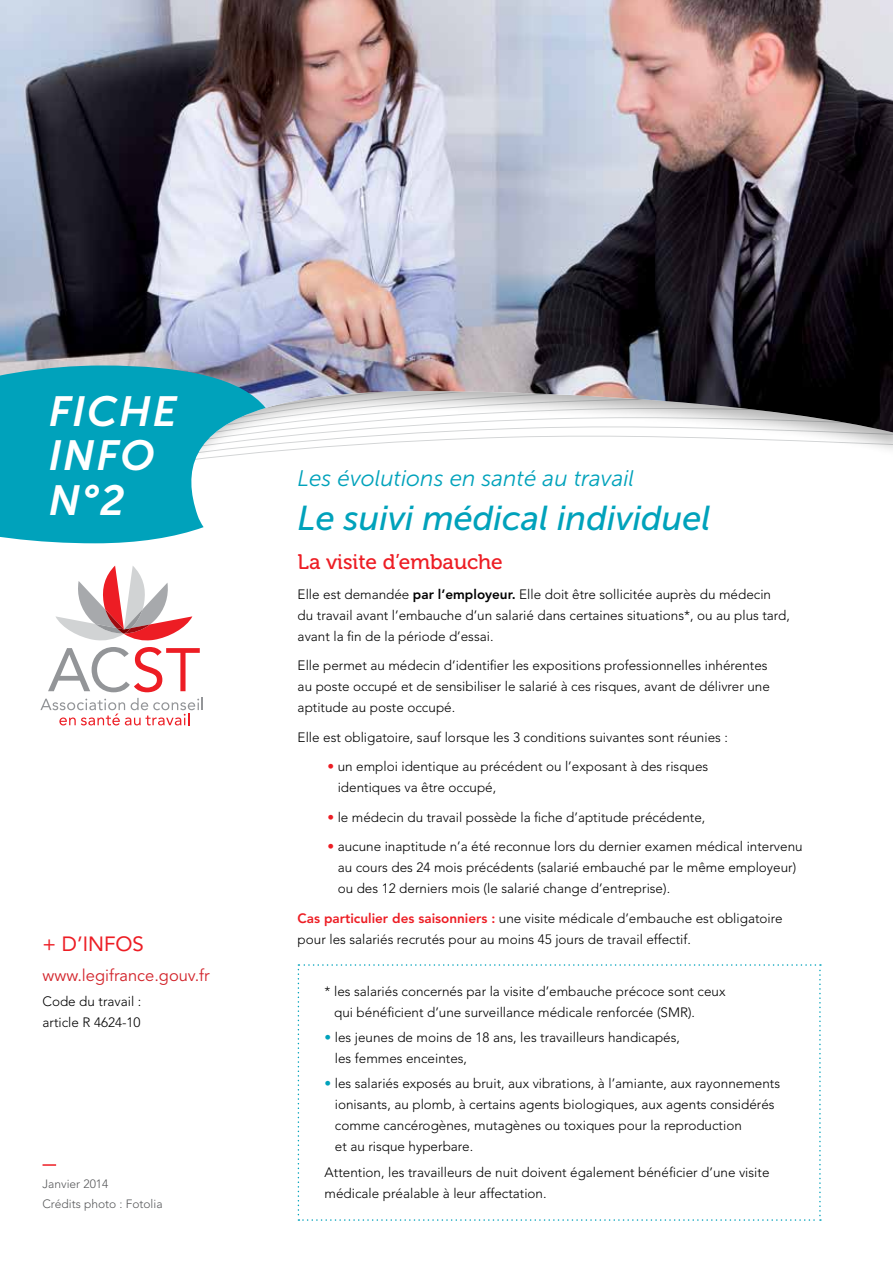
<style>
.page{position:relative;width:893px;height:1263px;background:#fff}
.page>*{position:absolute;margin:0;border:0;box-sizing:border-box;transform-origin:0 0}
.t1{font:italic 42px/44.5px "Museo Sans 700";letter-spacing:.04em;color:#fff}
.t2{font:italic 34.5px "Museo Sans 500";color:#00a2bb}
.t3{font:italic 22.5px "Museo Sans 300";color:#00a2bb}
.t4{font:21px "Museo 500";color:#ed1d24}
.t5{font:20.55px "Avenir";color:#ed1d24}
.t6{font:16.5px "Avenir";color:#d2232a}
.t7{font:300 13.5px/21px "Avenir";color:#000}
.t8{font:300 12px/19.5px "Avenir";color:#58595b}
.s1{font-weight:800}
.s2{color:#ed1d24}
.s3{font-weight:800;color:#ed1d24}
.s4{color:#00a2bb}
</style>
<div class="page">
<svg style="left:43px;top:1164px;width:13px;height:2px"></svg>
<svg style="left:48px;top:566px;width:152px;height:126px"></svg>
<svg style="left:40px;top:698px;width:163px;height:27px"></svg>
<svg style="left:298px;top:964px;width:523px;height:257px"></svg>
<div style="left:0;top:0;width:893px;height:460px;background:#000;opacity:.3"></div>
<img style="left:0;top:0;width:893px;height:438px">
<svg style="left:0;top:365px;width:266px;height:178px;fill:#00a2bb"></svg>
<h1 class="t1" style="left:49px;top:389px;width:130px">FICHE<br>INFO<br>N°2</h1>
<h3 class="t5" style="left:43px;top:932px;width:103px">+ D’INFOS</h3>
<p class="t6" style="left:43px;top:965px;width:169px">www.legifrance.gouv.fr</p>
<p class="t7" style="left:43px;top:991px;width:100px">Code du travail : article R 4624-10</p>
<p class="t8" style="left:43px;top:1174px;width:122px">Janvier 2014<br>Crédits photo : Fotolia</p>
<h3 class="t3" style="left:298px;top:466px;width:338px">Les évolutions en santé au travail</h3>
<h2 class="t2" style="left:298px;top:499px;width:414px">Le suivi médical individuel</h2>
<h3 class="t4" style="left:298px;top:551px;width:207px">La visite d’embauche</h3>
<p class="t7" style="left:298px;top:584px;width:494px">Elle est demandée <span class="s1">par l’employeur.</span> Elle doit être sollicitée auprès du médecin du travail avant l’embauche d’un salarié dans certaines situations*, ou au plus tard, avant la fin de la période d’essai.</p>
<p class="t7" style="left:298px;top:655px;width:474px">Elle permet au médecin d’identifier les expositions professionnelles inhérentes au poste occupé et de sensibiliser le salarié à ces risques, avant de délivrer une aptitude au poste occupé.</p>
<p class="t7" style="left:298px;top:727px;width:432px">Elle est obligatoire, sauf lorsque les 3 conditions suivantes sont réunies :</p>
<p class="t7" style="left:338px;top:756px;width:372px;text-indent:-10px"><span class="s2">•</span> un emploi identique au précédent ou l’exposant à des risques identiques va être occupé,</p>
<p class="t7" style="left:327px;top:807px;width:379px"><span class="s2">•</span> le médecin du travail possède la fiche d’aptitude précédente,</p>
<p class="t7" style="left:338px;top:836px;width:466px;text-indent:-10px"><span class="s2">•</span> aucune inaptitude n’a été reconnue lors du dernier examen médical intervenu au cours des 24 mois précédents (salarié embauché par le même employeur) ou des 12 derniers mois (le salarié change d’entreprise).</p>
<p class="t7" style="left:298px;top:908px;width:486px"><span class="s3">Cas particulier des saisonniers :</span> une visite médicale d’embauche est obligatoire pour les salariés recrutés pour au moins 45 jours de travail effectif.</p>
<p class="t7" style="left:334px;top:981px;width:393px;text-indent:-10px">* les salariés concernés par la visite d’embauche précoce sont ceux qui bénéficient d’une surveillance médicale renforcée (SMR).</p>
<p class="t7" style="left:335px;top:1027px;width:347px;text-indent:-10px"><span class="s4">•</span> les jeunes de moins de 18 ans, les travailleurs handicapés, les femmes enceintes,</p>
<p class="t7" style="left:335px;top:1073px;width:447px;text-indent:-10px"><span class="s4">•</span> les salariés exposés au bruit, aux vibrations, à l’amiante, aux rayonnements ionisants, au plomb, à certains agents biologiques, aux agents considérés comme cancérogènes, mutagènes ou toxiques pour la reproduction<br>et au risque hyperbare.</p>
<p class="t7" style="left:325px;top:1161px;width:446px">Attention, les travailleurs de nuit doivent également bénéficier d’une visite médicale préalable à leur affectation.</p>
</div>
